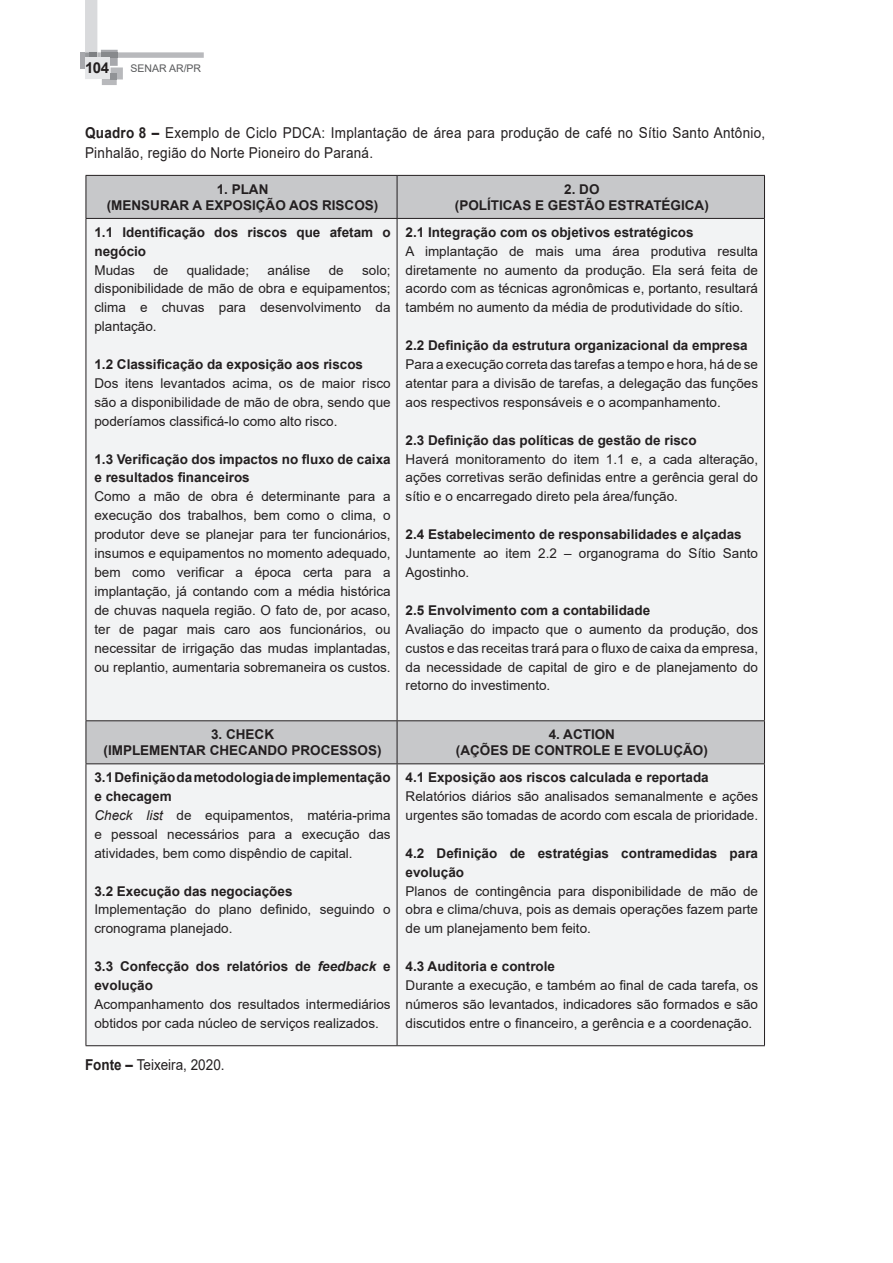
<style>
.page{position:relative;width:893px;height:1263px;background:#fff}
.page>*{position:absolute;margin:0;border:0;box-sizing:border-box;transform-origin:0 0}
.t1{font:15px/19.5px "Arial";letter-spacing:.02em;color:#231f20;scale:.9 1}
.t2{font:15px "Arial";color:#231f20;scale:.9 1}
.t3{font:700 15px "Arial";color:#231f20}
.t4{font:13.5px/18.9px "Arial";color:#231f20;text-align:justify}
.t5{font:700 13.5px/16.2px "Arial";color:#231f20;text-align:center}
.t6{font:10.5px "Arial";color:#57585a}
.s1{font-weight:700}
.s2{font-style:italic}
</style>
<div class="page">
<div style="left:80px;top:52px;width:5px;height:16px;background:#a7a8ac"></div>
<svg style="left:85px;top:0;width:119px;height:85px"></svg>
<div style="left:90px;top:52px;width:7px;height:6px;background:#7e8083"></div>
<div style="left:85px;top:58px;width:24px;height:21px;background:#e6e7e9"></div>
<div style="left:87px;top:176px;width:677px;height:42px;background:#c7c8ca"></div>
<div style="left:87px;top:219px;width:677px;height:826px;background:#f2f3f4"></div>
<hr style="left:86px;top:176px;width:1px;height:42px;background:#231f20">
<hr style="left:86px;top:175px;width:311px;height:1px;background:#231f20">
<hr style="left:397px;top:175px;width:368px;height:1px;background:#231f20">
<hr style="left:397px;top:176px;width:1px;height:42px;background:#231f20">
<hr style="left:764px;top:176px;width:1px;height:42px;background:#231f20">
<hr style="left:86px;top:219px;width:1px;height:501px;background:#231f20">
<hr style="left:86px;top:218px;width:311px;height:1px;background:#231f20">
<hr style="left:397px;top:218px;width:368px;height:1px;background:#231f20">
<hr style="left:397px;top:219px;width:1px;height:501px;background:#231f20">
<hr style="left:764px;top:219px;width:1px;height:501px;background:#231f20">
<hr style="left:86px;top:721px;width:1px;height:42px;background:#231f20">
<hr style="left:86px;top:720px;width:311px;height:1px;background:#231f20">
<hr style="left:397px;top:720px;width:368px;height:1px;background:#231f20">
<hr style="left:397px;top:721px;width:1px;height:42px;background:#231f20">
<hr style="left:764px;top:721px;width:1px;height:42px;background:#231f20">
<hr style="left:86px;top:764px;width:1px;height:281px;background:#231f20">
<hr style="left:86px;top:763px;width:311px;height:1px;background:#231f20">
<hr style="left:397px;top:763px;width:368px;height:1px;background:#231f20">
<hr style="left:397px;top:764px;width:1px;height:281px;background:#231f20">
<hr style="left:764px;top:764px;width:1px;height:281px;background:#231f20">
<hr style="left:86px;top:1045px;width:311px;height:1px;background:#231f20">
<hr style="left:397px;top:1045px;width:368px;height:1px;background:#231f20">
<p class="t3" style="left:85px;top:57px;width:26px">104</p>
<p class="t6" style="left:131px;top:61px;width:72px">SENAR AR/PR</p>
<p class="t1" style="left:85px;top:123px;width:757px"><span class="s1">Quadro 8 –</span> Exemplo de Ciclo PDCA: Implantação de área para produção de café no Sítio Santo Antônio,<br>Pinhalão, região do Norte Pioneiro do Paraná.</p>
<p class="t5" style="left:107px;top:181px;width:273px">1. PLAN<br>(MENSURAR A EXPOSIÇÃO AOS RISCOS)</p>
<p class="t5" style="left:455px;top:181px;width:256px">2. DO<br>(POLÍTICAS E GESTÃO ESTRATÉGICA)</p>
<p class="t5" style="left:94px;top:223px;width:298px;line-height:18.9px;text-align:left">1.1 Identificação dos riscos que afetam o negócio</p>
<p class="t4" style="left:94px;top:260px;width:42px">Mudas</p>
<p class="t4" style="left:153px;top:260px;width:17px">de</p>
<p class="t4" style="left:187px;top:260px;width:64px">qualidade;</p>
<p class="t4" style="left:268px;top:260px;width:44px">análise</p>
<p class="t4" style="left:329px;top:260px;width:17px">de</p>
<p class="t5" style="left:406px;top:224px;width:290px">2.1 Integração com os objetivos estratégicos</p>
<p class="t4" style="left:406px;top:241px;width:354px">A implantação de mais uma área produtiva resulta diretamente no aumento da produção. Ela será feita de acordo com as técnicas agronômicas e, portanto, resultará também no aumento da média de produtividade do sítio.</p>
<p class="t5" style="left:406px;top:337px;width:344px">2.2 Definição da estrutura organizacional da empresa</p>
<p class="t4" style="left:406px;top:355px;width:354px">Para a execução correta das tarefas a tempo e hora, há de se atentar para a divisão de tarefas, a delegação das funções aos respectivos responsáveis e o acompanhamento.</p>
<p class="t5" style="left:406px;top:432px;width:293px">2.3 Definição das políticas de gestão de risco</p>
<p class="t4" style="left:406px;top:449px;width:354px">Haverá monitoramento do item 1.1 e, a cada alteração, ações corretivas serão definidas entre a gerência geral do sítio e o encarregado direto pela área/função.</p>
<p class="t5" style="left:406px;top:526px;width:338px">2.4 Estabelecimento de responsabilidades e alçadas</p>
<p class="t4" style="left:406px;top:544px;width:354px">Juntamente ao item 2.2 – organograma do Sítio Santo<br>Agostinho.</p>
<p class="t5" style="left:406px;top:602px;width:246px">2.5 Envolvimento com a contabilidade</p>
<p class="t4" style="left:406px;top:619px;width:354px">Avaliação do impacto que o aumento da produção, dos custos e das receitas trará para o fluxo de caixa da empresa, da necessidade de capital de giro e de planejamento do retorno do investimento.</p>
<p class="t4" style="left:94px;top:260px;width:298px;text-indent:268px">solo; disponibilidade de mão de obra e equipamentos; clima e chuvas para desenvolvimento da plantação.</p>
<p class="t5" style="left:94px;top:356px;width:270px">1.2 Classificação da exposição aos riscos</p>
<p class="t4" style="left:94px;top:374px;width:298px">Dos itens levantados acima, os de maior risco são a disponibilidade de mão de obra, sendo que poderíamos classificá-lo como alto risco.</p>
<p class="t5" style="left:94px;top:449px;width:298px;line-height:18.9px;text-align:left">1.3 Verificação dos impactos no fluxo de caixa e resultados financeiros</p>
<p class="t4" style="left:94px;top:487px;width:298px">Como a mão de obra é determinante para a execução dos trabalhos, bem como o clima, o produtor deve se planejar para ter funcionários, insumos e equipamentos no momento adequado, bem como verificar a época certa para a implantação, já contando com a média histórica de chuvas naquela região. O fato de, por acaso, ter de pagar mais caro aos funcionários, ou necessitar de irrigação das mudas implantadas, ou replantio, aumentaria sobremaneira os custos.</p>
<p class="t5" style="left:104px;top:726px;width:279px">3. CHECK<br>(IMPLEMENTAR CHECANDO PROCESSOS)</p>
<p class="t5" style="left:456px;top:726px;width:254px">4. ACTION<br>(AÇÕES DE CONTROLE E EVOLUÇÃO)</p>
<p class="t4" style="left:94px;top:768px;width:298px;text-align:left"><span class="s1">3.1 Definição da metodologia de implementação e checagem<br></span><span class="s2">Check list</span> de equipamentos, matéria-prima e pessoal necessários para a execução das atividades, bem como dispêndio de capital.</p>
<p class="t5" style="left:94px;top:883px;width:200px">3.2 Execução das negociações</p>
<p class="t4" style="left:94px;top:900px;width:298px">Implementação do plano definido, seguindo o cronograma planejado.</p>
<p class="t5" style="left:94px;top:957px;width:298px;line-height:18.9px;text-align:left">3.3 Confecção dos relatórios de <span class="s2">feedback</span> e evolução</p>
<p class="t4" style="left:94px;top:995px;width:298px">Acompanhamento dos resultados intermediários obtidos por cada núcleo de serviços realizados.</p>
<p class="t5" style="left:406px;top:769px;width:305px">4.1 Exposição aos riscos calculada e reportada</p>
<p class="t4" style="left:406px;top:787px;width:354px">Relatórios diários são analisados semanalmente e ações urgentes são tomadas de acordo com escala de prioridade.</p>
<p class="t5" style="left:406px;top:844px;width:354px;line-height:18.9px;text-align:left">4.2 Definição de estratégias contramedidas para evolução</p>
<p class="t4" style="left:406px;top:881px;width:354px">Planos de contingência para disponibilidade de mão de obra e clima/chuva, pois as demais operações fazem parte de um planejamento bem feito.</p>
<p class="t5" style="left:406px;top:958px;width:151px">4.3 Auditoria e controle</p>
<p class="t4" style="left:406px;top:976px;width:354px">Durante a execução, e também ao final de cada tarefa, os números são levantados, indicadores são formados e são discutidos entre o financeiro, a gerência e a coordenação.</p>
<p class="t2" style="left:85px;top:1054px;width:157px"><span class="s1">Fonte –</span> Teixeira, 2020.</p>
</div>
